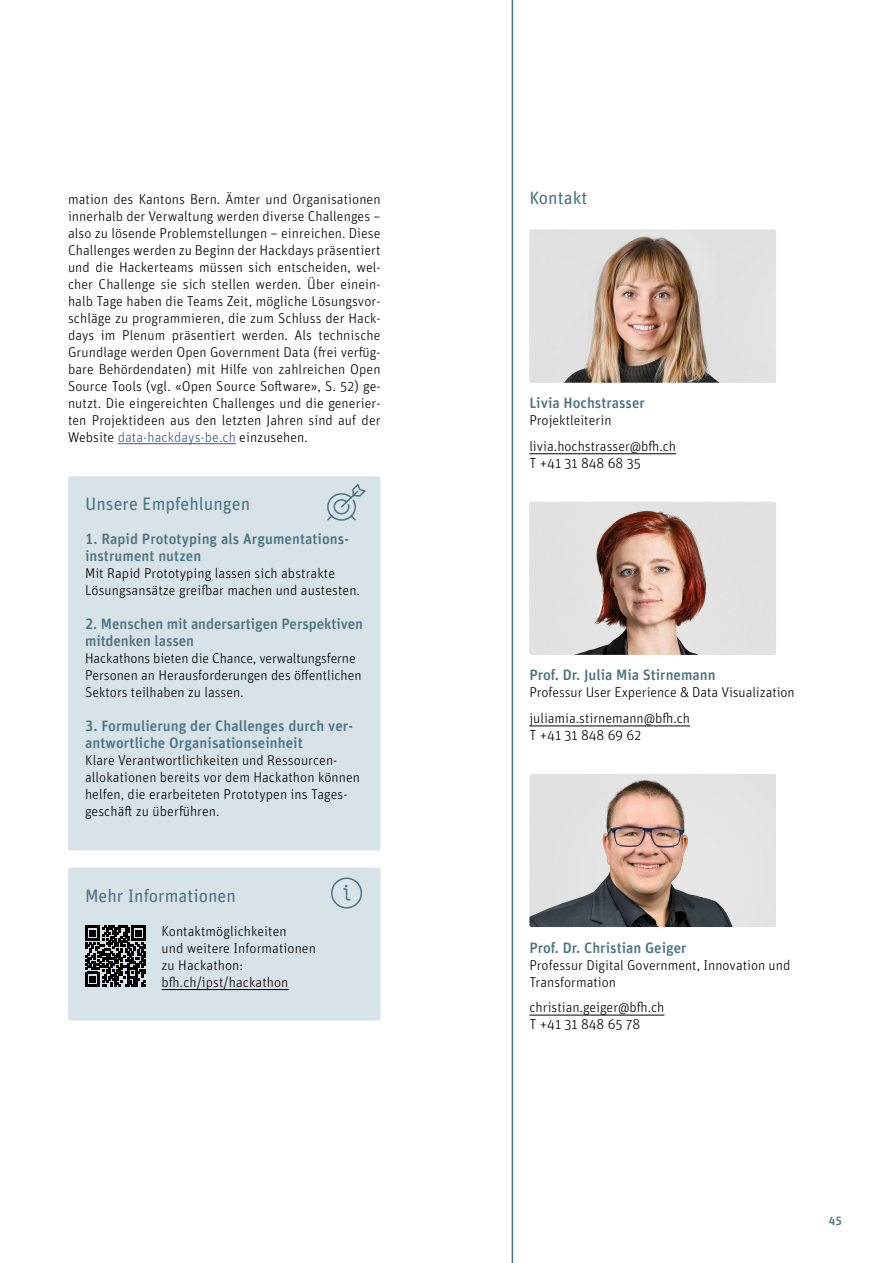
<style>
.page{position:relative;width:893px;height:1263px;background:#fff}
.page>*{position:absolute;margin:0;border:0;box-sizing:border-box;transform-origin:0 0}
.Boxe_UT_neu_ej{font:18px "Unit Rounded Pro";color:#4b7582}
.Untertitel_1{font:18px "Unit Rounded Pro";color:#4b7582}
.Untertitel_2{font:500 15px/17px "Unit Rounded Pro";color:#4b7582}
.Fliesstext_Blocksatz{font:300 14.25px/17px "Unit Rounded Pro";letter-spacing:.005em;color:#000;text-align:justify}
.Fliesstext{font:300 14.25px/17px "Unit Rounded Pro";letter-spacing:.005em;color:#000}
.Fliesstext_ohne_Absatz{font:300 14.25px/17px "Unit Rounded Pro";color:#000}
.Autoren{font:300 14.25px/17px "Unit Rounded Pro";color:#000}
.t1{font:500 12px "Unit Rounded Pro";color:#4b7582}
.s1{color:#38598b}
</style>
<div class="page">
<hr style="left:118px;top:443px;width:118px;height:1px;background:#38598b">
<hr style="left:512px;top:0;width:1px;height:1263px;background:#4b7582">
<div style="left:68px;top:476px;width:313px;height:374px;background:#d8e3e9;border-radius:2px"></div>
<svg style="left:327px;top:484px;width:39px;height:37px"></svg>
<div style="left:68px;top:867px;width:313px;height:153px;background:#d8e3e9;border-radius:2px"></div>
<hr style="left:162px;top:989px;width:126px;height:1px;background:#000">
<svg style="left:85px;top:926px;width:61px;height:60px"></svg>
<svg style="left:331px;top:877px;width:31px;height:32px"></svg>
<img style="left:529px;top:774px;width:247px;height:153px">
<hr style="left:529px;top:1015px;width:135px;height:1px;background:#000">
<hr style="left:529px;top:726px;width:161px;height:1px;background:#000">
<hr style="left:529px;top:453px;width:147px;height:1px;background:#000">
<img style="left:529px;top:230px;width:247px;height:153px">
<img style="left:529px;top:502px;width:247px;height:153px">
<p class="Fliesstext_Blocksatz" style="left:68px;top:190px;width:314px">mation des Kantons Bern. Ämter und Organisationen innerhalb der Verwaltung werden diverse Challenges – also zu lösende Problemstellungen – einreichen. Diese Challenges werden zu Beginn der Hackdays präsentiert und die Hackerteams müssen sich entscheiden, wel&shy;cher Challenge sie sich stellen werden. Über einein&shy;halb Tage haben die Teams Zeit, mögliche Lösungsvor&shy;schläge zu programmieren, die zum Schluss der Hack&shy;days im Plenum präsentiert werden. Als technische Grundlage werden Open Government Data (frei verfüg&shy;bare Behördendaten) mit Hilfe von zahlreichen Open Source Tools (vgl. «Open Source Software», S. 52) ge&shy;nutzt. Die eingereichten Challenges und die generier&shy;ten Projektideen aus den letzten Jahren sind auf der Website <span class="s1">data-hackdays-be.ch</span> einzusehen.</p>
<p class="Boxe_UT_neu_ej" style="left:85px;top:492px;width:167px">Unsere Empfehlungen</p>
<p class="Untertitel_2" style="left:85px;top:530px;width:266px">1. Rapid Prototyping als Argumentations&shy;instrument nutzen</p>
<p class="Fliesstext" style="left:85px;top:565px;width:277px">Mit Rapid Prototyping lassen sich abstrakte<br>Lösungsansätze greifbar machen und austesten.</p>
<p class="Untertitel_2" style="left:85px;top:615px;width:279px">2. Menschen mit andersartigen Perspektiven mitdenken lassen</p>
<p class="Fliesstext" style="left:85px;top:650px;width:278px">Hackathons bieten die Chance, verwaltungsferne<br>Personen an Herausforderungen des öffentlichen<br>Sektors teilhaben zu lassen.</p>
<p class="Untertitel_2" style="left:85px;top:717px;width:270px">3. Formulierung der Challenges durch ver&shy;antwortliche Organisationseinheit</p>
<p class="Fliesstext" style="left:85px;top:752px;width:276px">Klare Verantwortlichkeiten und Ressourcen&shy;allokationen bereits vor dem Hackathon können helfen, die erarbeiteten Prototypen ins Tages&shy;geschäft zu überführen.</p>
<p class="Boxe_UT_neu_ej" style="left:85px;top:883px;width:152px">Mehr Informationen</p>
<p class="Fliesstext" style="left:162px;top:922px;width:156px">Kontaktmöglichkeiten<br>und weitere Informationen zu Hackathon: bfh.ch/ipst/hackathon</p>
<p class="Untertitel_1" style="left:529px;top:185px;width:59px">Kontakt</p>
<p class="Untertitel_2" style="left:529px;top:394px;width:117px">Livia Hochstrasser</p>
<p class="Autoren" style="left:529px;top:412px;width:84px">Projektleiterin</p>
<p class="Fliesstext_ohne_Absatz" style="left:529px;top:437px;width:148px">livia.hochstrasser@bfh.ch<br>T +41 31 848 68 35</p>
<p class="Untertitel_2" style="left:529px;top:666px;width:188px">Prof. Dr. Julia Mia Stirnemann</p>
<p class="Autoren" style="left:529px;top:684px;width:267px">Professur User Experience &amp; Data Visualization</p>
<p class="Fliesstext_ohne_Absatz" style="left:529px;top:709px;width:162px">juliamia.stirnemann@bfh.ch<br>T +41 31 848 69 62</p>
<p class="Untertitel_2" style="left:529px;top:938px;width:159px">Prof. Dr. Christian Geiger</p>
<p class="Autoren" style="left:529px;top:956px;width:262px">Professur Digital Government, Innovation und<br>Transformation</p>
<p class="Fliesstext_ohne_Absatz" style="left:529px;top:998px;width:137px">christian.geiger@bfh.ch<br>T +41 31 848 65 78</p>
<p class="t1" style="left:829px;top:1212px;width:15px">45</p>
</div>
